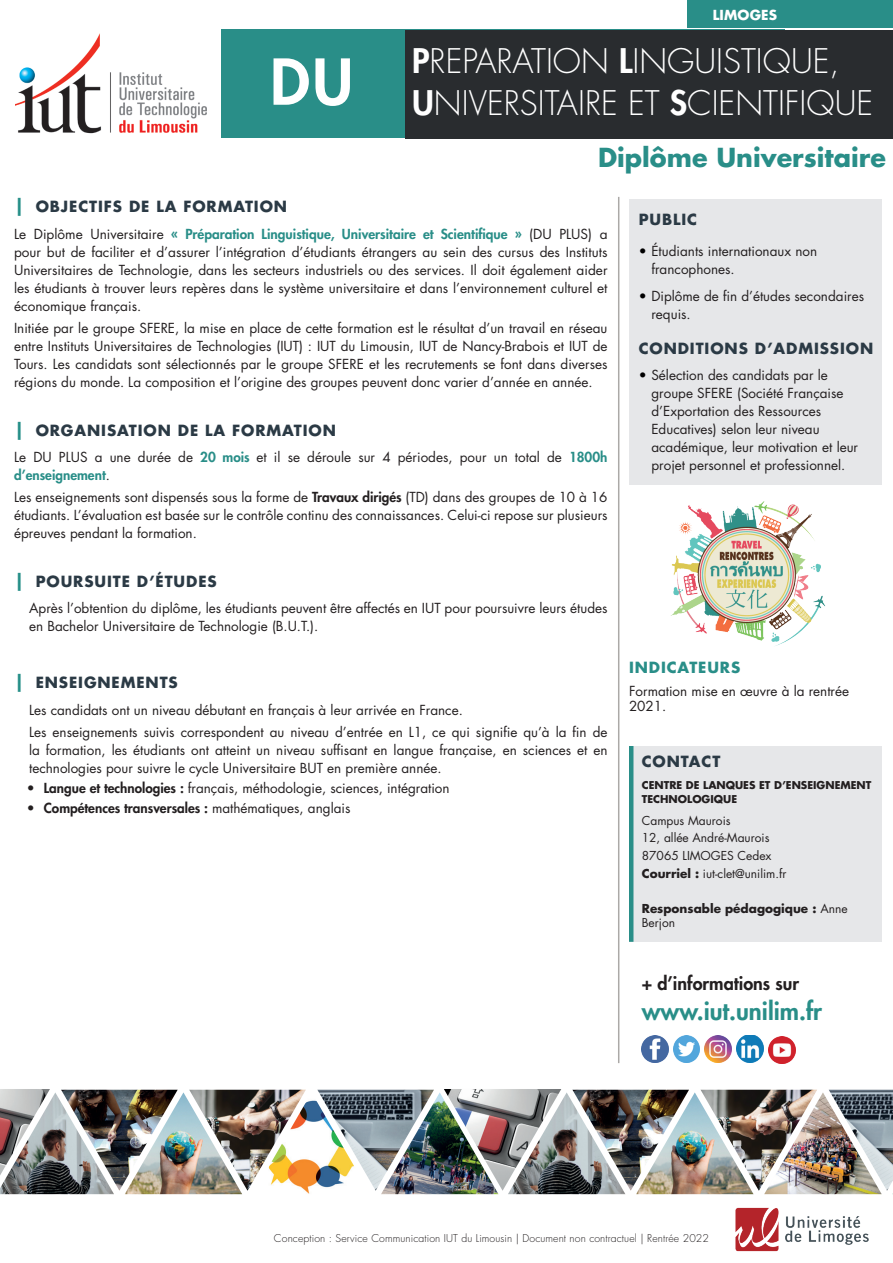
<style>
.page{position:relative;width:893px;height:1263px;background:#fff}
.page>*{position:absolute;margin:0;border:0;box-sizing:border-box;transform-origin:0 0}
.t1{font:800 61.5px "Futura Std";color:#fff}
.t2{font:300 33px/42px "Futura Std";color:#fff}
.t3{font:700 25.5px "Futura Std";color:#298e88}
.t4{font:800 24px "Futura Std";color:#298e88}
.t5{font:800 18px "Futura Std";color:#231f20}
.t6{font:700 15px "Futura Std";letter-spacing:.06em;color:#2b3a45}
.t7{font:700 15px "Futura Std";letter-spacing:.06em;color:#298e88}
.t8{font:13.5px/18px "Futura Std";color:#231f20}
.t9{font:800 13.5px "Futura Std";color:#231f20}
.t10{font:700 13.5px "Futura Std";letter-spacing:.01em;color:#fff}
.t11{font:12px/17.7px "Futura Std";color:#231f20}
.t12{font:700 12px/13.5px "Futura Std";color:#231f20}
.t13{font:300 10.5px "Futura Std";letter-spacing:.01em;color:#231f20}
.t14{font:700 10.5px/13.5px "Futura Std";color:#231f20}
.s1{font-weight:800}
.s2{font-size:18px;color:#268f88}
.s3{font-weight:800;color:#298e88}
.s4{font-weight:400}
.s5{color:#000}
.s6{font-weight:700}
</style>
<div class="page">
<hr style="left:618px;top:197px;width:1px;height:866px;background:#aba9a7">
<div style="left:629px;top:746px;width:252px;height:196px;background:#e6e7e9"></div>
<hr style="left:629px;top:746px;width:4px;height:196px;background:#298e88">
<div style="left:629px;top:199px;width:252px;height:285px;background:#e6e7e9"></div>
<div style="left:222px;top:30px;width:563px;height:108px;background:#298e88"></div>
<div style="left:405px;top:30px;width:488px;height:108px;background:#292c2f"></div>
<div style="left:688px;top:0;width:205px;height:28px;background:#298e88"></div>
<img style="left:15px;top:34px;width:191px;height:100px">
<img style="left:508px;top:1092px;width:117px;height:102px">
<img style="left:636px;top:1092px;width:117px;height:102px">
<img style="left:764px;top:1093px;width:118px;height:101px">
<img style="left:444px;top:1089px;width:117px;height:102px">
<img style="left:572px;top:1090px;width:117px;height:100px">
<img style="left:700px;top:1090px;width:117px;height:101px">
<img style="left:829px;top:1090px;width:64px;height:101px">
<img style="left:0;top:1092px;width:114px;height:102px">
<img style="left:125px;top:1092px;width:117px;height:102px">
<img style="left:306px;top:1100px;width:11px;height:94px">
<img style="left:381px;top:1092px;width:117px;height:102px">
<img style="left:0;top:1089px;width:50px;height:86px">
<img style="left:61px;top:1090px;width:117px;height:100px">
<img style="left:189px;top:1090px;width:117px;height:101px">
<img style="left:317px;top:1090px;width:117px;height:101px">
<img style="left:642px;top:1036px;width:27px;height:26px">
<img style="left:673px;top:1036px;width:27px;height:26px">
<img style="left:704px;top:1036px;width:27px;height:26px">
<img style="left:768px;top:1036px;width:27px;height:27px">
<img style="left:735px;top:1207px;width:134px;height:45px">
<img style="left:671px;top:501px;width:154px;height:145px">
<img style="left:736px;top:1035px;width:27px;height:27px">
<h1 class="t1" style="left:270px;top:43px;width:84px">DU</h1>
<p class="t10" style="left:713px;top:6px;width:66px">LIMOGES</p>
<h2 class="t2" style="left:412px;top:41px;width:463px"><span class="s1">P</span>REPARATION <span class="s1">L</span>INGUISTIQUE,<br><span class="s1">U</span>NIVERSITAIRE ET <span class="s1">S</span>CIENTIFIQUE</h2>
<h3 class="t3" style="left:598px;top:140px;width:289px">Diplôme Universitaire</h3>
<p class="t6" style="left:14px;top:197px;width:275px"><span class="s2">|</span> OBJECTIFS DE LA FORMATION</p>
<p class="t8" style="left:14px;top:225px;width:595px;text-align:justify">Le Diplôme Universitaire <span class="s3">« Préparation Linguistique, Universitaire et Scientifique »</span> (DU PLUS) a pour but de faciliter et d’assurer l’intégration d’étudiants étrangers au sein des cursus des Instituts Universitaires de Technologie, dans les secteurs industriels ou des services. Il doit également aider les étudiants à trouver leurs repères dans le système universitaire et dans l’environnement culturel et économique français.</p>
<p class="t8" style="left:14px;top:319px;width:595px;text-align:justify">Initiée par le groupe SFERE, la mise en place de cette formation est le résultat d’un travail en réseau entre Instituts Universitaires de Technologies (IUT) : IUT du Limousin, IUT de Nancy-Brabois et IUT de Tours. Les candidats sont sélectionnés par le groupe SFERE et les recrutements se font dans diverses régions du monde. La composition et l’origine des groupes peuvent donc varier d’année en année.</p>
<p class="t6" style="left:14px;top:420px;width:323px"><span class="s2">|</span> ORGANISATION DE LA FORMATION</p>
<p class="t8" style="left:14px;top:448px;width:595px">Le DU PLUS a une durée de <span class="s3">20 mois</span> et il se déroule sur 4 périodes, pour un total de <span class="s3">1800h d’enseignement</span>.</p>
<p class="t8" style="left:14px;top:488px;width:595px;text-align:justify">Les enseignements sont dispensés sous la forme de <span class="s1">Travaux dirigés</span> (TD) dans des groupes de 10 à 16 étudiants. L’évaluation est basée sur le contrôle continu des connaissances. Celui-ci repose sur plusieurs épreuves pendant la formation.</p>
<p class="t6" style="left:14px;top:571px;width:204px"><span class="s2">|</span> POURSUITE D’ÉTUDES</p>
<p class="t8" style="left:29px;top:599px;width:580px">Après l’obtention du diplôme, les étudiants peuvent être affectés en IUT pour poursuivre leurs études en Bachelor Universitaire de Technologie (B.U.T.).</p>
<p class="t6" style="left:14px;top:673px;width:165px"><span class="s2">|</span> ENSEIGNEMENTS</p>
<p class="t8" style="left:29px;top:699px;width:580px;line-height:22.2px">Les candidats ont un niveau débutant en français à leur arrivée en France.<br>Les enseignements suivis correspondent au niveau d’entrée en L1, ce qui signifie qu’à la fin de</p>
<p class="t8" style="left:29px;top:741px;width:580px">la formation, les étudiants ont atteint un niveau suffisant en langue française, en sciences et en technologies pour suivre le cycle Universitaire BUT en première année.</p>
<p class="t8" style="left:27px;top:779px;width:424px">• <span class="s1">Langue et technologies :</span> français, méthodologie, sciences, intégration</p>
<p class="t9" style="left:27px;top:800px;width:325px"><span class="s4">•</span> Compétences transversales : <span class="s4">mathématiques, anglais</span></p>
<p class="t6" style="left:639px;top:210px;width:60px">PUBLIC</p>
<p class="t8" style="left:651px;top:242px;width:167px;text-indent:-13px"><span class="s5">•</span> Étudiants internationaux non francophones.</p>
<p class="t8" style="left:651px;top:287px;width:214px;text-indent:-13px"><span class="s5">•</span> Diplôme de fin d’études secondaires requis.</p>
<p class="t6" style="left:639px;top:338px;width:236px">CONDITIONS D’ADMISSION</p>
<p class="t8" style="left:651px;top:366px;width:208px;text-indent:-13px"><span class="s5">•</span> Sélection des candidats par le groupe SFERE (Société Française d’Exportation des Ressources Educatives) selon leur niveau académique, leur motivation et leur projet personnel et professionnel.</p>
<p class="t7" style="left:629px;top:657px;width:113px">INDICATEURS</p>
<p class="t8" style="left:629px;top:684px;width:222px;line-height:15px">Formation mise en œuvre à la rentrée<br>2021.</p>
<p class="t6" style="left:642px;top:751px;width:80px">CONTACT</p>
<p class="t14" style="left:642px;top:778px;width:231px">CENTRE DE LANQUES ET D’ENSEIGNEMENT<br>TECHNOLOGIQUE</p>
<p class="t11" style="left:642px;top:811px;width:146px">Campus Maurois<br>12, allée André-Maurois<br>87065 LIMOGES Cedex<br><span class="s6">Courriel :</span> iut-clet@unilim.fr</p>
<p class="t12" style="left:642px;top:902px;width:208px">Responsable pédagogique : <span class="s4">Anne<br>Berjon</span></p>
<h3 class="t5" style="left:642px;top:972px;width:159px">+ d’informations sur</h3>
<h3 class="t4" style="left:642px;top:996px;width:182px">www.iut.unilim.fr</h3>
<p class="t13" style="left:274px;top:1232px;width:437px">Conception : Service Communication IUT du Limousin | Document non contractuel | Rentrée 2022</p>
</div>
